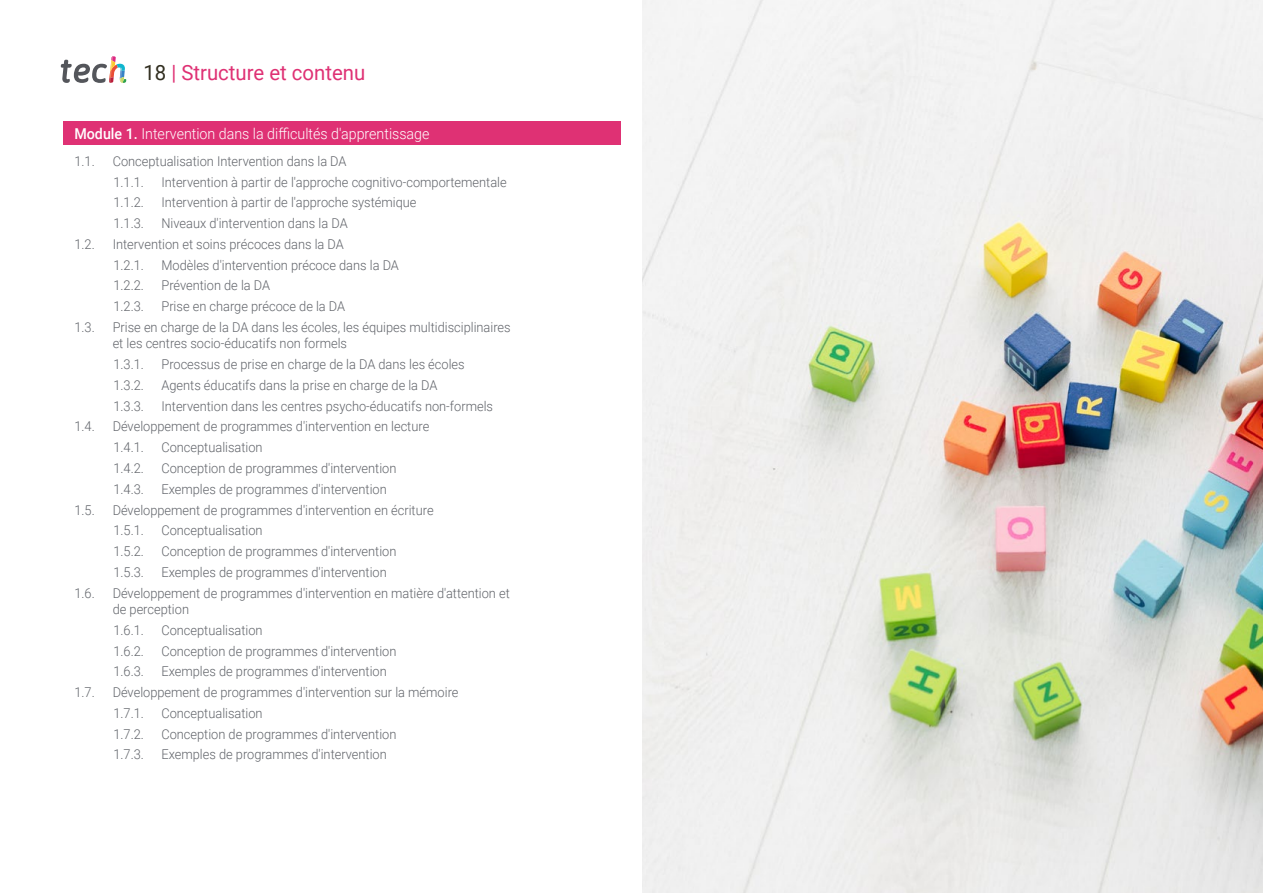
<style>
.page{position:relative;width:1263px;height:893px;background:#fff}
.page>*{position:absolute;margin:0;border:0;box-sizing:border-box;transform-origin:0 0}
.t1{font:21px "Roboto";color:#df3174}
.t2{font:300 15px "Roboto";color:#fff;scale:.95 1}
.t3{font:300 13.5px/20.7px "Roboto";color:#61646a;scale:.95 1}
.s1{color:#312e20}
.s2{font-weight:500}
</style>
<div class="page">
<div style="left:63px;top:121px;width:558px;height:24px;background:#df3174"></div>
<svg style="left:61px;top:56px;width:65px;height:27px"></svg>
<img style="left:642px;top:0;width:621px;height:893px">
<h1 class="t1" style="left:144px;top:57px;width:223px"><span class="s1">18</span> | Structure et contenu</h1>
<p class="t2" style="left:74px;top:123px;width:375px"><span class="s2">Module 1.</span> Intervention dans la difficultés d'apprentissage</p>
<p class="t3" style="left:74px;top:150px;width:23px">1.1.</p>
<p class="t3" style="left:113px;top:150px;width:248px">Conceptualisation Intervention dans la DA<br>1.1.1.</p>
<p class="t3" style="left:161px;top:171px;width:365px">Intervention à partir de l'approche cognitivo-comportementale</p>
<p class="t3" style="left:113px;top:192px;width:34px">1.1.2.</p>
<p class="t3" style="left:161px;top:192px;width:270px">Intervention à partir de l'approche systémique</p>
<p class="t3" style="left:113px;top:213px;width:34px">1.1.3.</p>
<p class="t3" style="left:161px;top:213px;width:198px">Niveaux d'intervention dans la DA</p>
<p class="t3" style="left:74px;top:233px;width:23px">1.2.</p>
<p class="t3" style="left:113px;top:233px;width:245px">Intervention et soins précoces dans la DA<br>1.2.1.</p>
<p class="t3" style="left:161px;top:254px;width:252px">Modèles d'intervention précoce dans la DA</p>
<p class="t3" style="left:113px;top:275px;width:34px">1.2.2.</p>
<p class="t3" style="left:161px;top:275px;width:116px">Prévention de la DA</p>
<p class="t3" style="left:113px;top:296px;width:34px">1.2.3.</p>
<p class="t3" style="left:161px;top:296px;width:195px">Prise en charge précoce de la DA</p>
<p class="t3" style="left:74px;top:316px;width:23px">1.3.</p>
<p class="t3" style="left:113px;top:318px;width:420px;line-height:16.5px">Prise en charge de la DA dans les écoles, les équipes multidisciplinaires et les centres socio-éducatifs non formels</p>
<p class="t3" style="left:113px;top:354px;width:34px">1.3.1.</p>
<p class="t3" style="left:161px;top:354px;width:321px">Processus de prise en charge de la DA dans les écoles</p>
<p class="t3" style="left:113px;top:374px;width:34px">1.3.2.</p>
<p class="t3" style="left:161px;top:374px;width:292px">Agents éducatifs dans la prise en charge de la DA</p>
<p class="t3" style="left:113px;top:395px;width:34px">1.3.3.</p>
<p class="t3" style="left:161px;top:395px;width:351px">Intervention dans les centres psycho-éducatifs non-formels</p>
<p class="t3" style="left:74px;top:416px;width:23px">1.4.</p>
<p class="t3" style="left:113px;top:416px;width:335px">Développement de programmes d'intervention en lecture<br>1.4.1.</p>
<p class="t3" style="left:161px;top:437px;width:108px">Conceptualisation</p>
<p class="t3" style="left:113px;top:457px;width:34px">1.4.2.</p>
<p class="t3" style="left:161px;top:457px;width:249px">Conception de programmes d'intervention</p>
<p class="t3" style="left:113px;top:478px;width:34px">1.4.3.</p>
<p class="t3" style="left:161px;top:478px;width:239px">Exemples de programmes d'intervention</p>
<p class="t3" style="left:74px;top:499px;width:23px">1.5.</p>
<p class="t3" style="left:113px;top:499px;width:339px">Développement de programmes d'intervention en écriture<br>1.5.1.</p>
<p class="t3" style="left:161px;top:520px;width:108px">Conceptualisation</p>
<p class="t3" style="left:113px;top:540px;width:34px">1.5.2.</p>
<p class="t3" style="left:161px;top:540px;width:249px">Conception de programmes d'intervention</p>
<p class="t3" style="left:113px;top:561px;width:34px">1.5.3.</p>
<p class="t3" style="left:161px;top:561px;width:239px">Exemples de programmes d'intervention</p>
<p class="t3" style="left:74px;top:582px;width:23px">1.6.</p>
<p class="t3" style="left:113px;top:584px;width:420px;line-height:16.5px">Développement de programmes d'intervention en matière d'attention et de perception</p>
<p class="t3" style="left:113px;top:619px;width:34px">1.6.1.</p>
<p class="t3" style="left:161px;top:619px;width:108px">Conceptualisation</p>
<p class="t3" style="left:113px;top:640px;width:34px">1.6.2.</p>
<p class="t3" style="left:161px;top:640px;width:249px">Conception de programmes d'intervention</p>
<p class="t3" style="left:113px;top:661px;width:34px">1.6.3.</p>
<p class="t3" style="left:161px;top:661px;width:239px">Exemples de programmes d'intervention</p>
<p class="t3" style="left:74px;top:681px;width:23px">1.7.</p>
<p class="t3" style="left:113px;top:681px;width:365px">Développement de programmes d'intervention sur la mémoire<br>1.7.1.</p>
<p class="t3" style="left:161px;top:702px;width:108px">Conceptualisation</p>
<p class="t3" style="left:113px;top:723px;width:34px">1.7.2.</p>
<p class="t3" style="left:161px;top:723px;width:249px">Conception de programmes d'intervention</p>
<p class="t3" style="left:113px;top:744px;width:34px">1.7.3.</p>
<p class="t3" style="left:161px;top:744px;width:239px">Exemples de programmes d'intervention</p>
</div>
